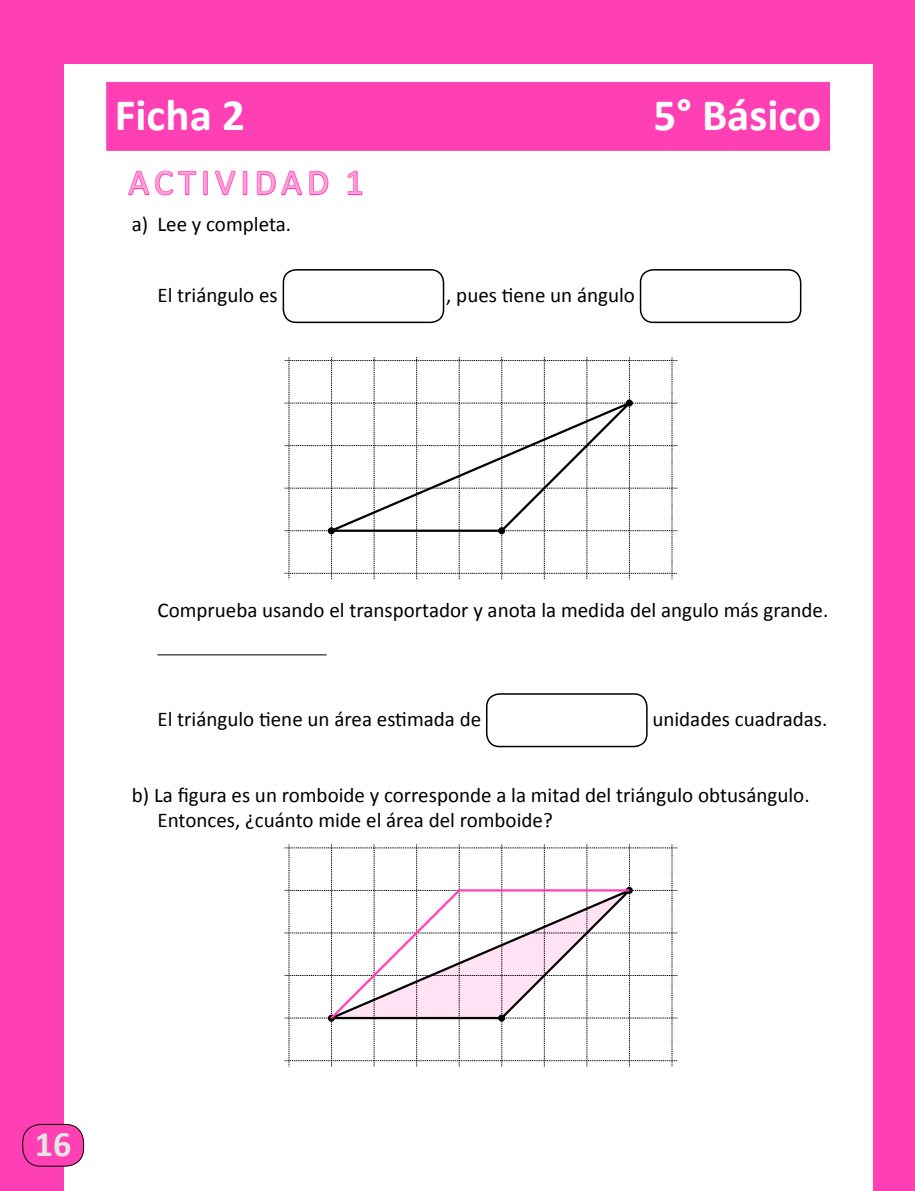
<style>
.page{position:relative;width:915px;height:1191px;background:#fff}
.page>*{position:absolute;margin:0;border:0;box-sizing:border-box;transform-origin:0 0}
.t1{font:700 45px "Calibri";color:#fff}
.t2{font:36px "Calibri";color:#ff9fd9}
.t3{font:700 36px "Calibri";color:#e3e4e4}
.t4{font:21px/25.2px "Calibri";color:#000}
</style>
<div class="page">
<div style="left:0;top:0;width:64px;height:1191px;background:#ff3fb4"></div>
<div style="left:0;top:0;width:914px;height:64px;background:#ff3fb4"></div>
<div style="left:872px;top:0;width:42px;height:1191px;background:#ff3fb4"></div>
<div style="left:23px;top:1124px;width:61px;height:42px;background:#ff3fb4;border-radius:18px"></div>
<div style="left:22px;top:1124px;width:62px;height:42px;border:1px solid #000;border-radius:18px"></div>
<div style="left:106px;top:82px;width:723px;height:69px;background:#ff3fb4;border:1px solid #ff3fb4"></div>
<svg style="left:128px;top:170px;width:108px;height:26px"></svg>
<svg style="left:242px;top:170px;width:6px;height:26px"></svg>
<svg style="left:256px;top:170px;width:73px;height:26px"></svg>
<svg style="left:347px;top:170px;width:16px;height:26px"></svg>
<div style="left:282px;top:269px;width:162px;height:54px;border:2px solid #000;border-radius:13px"></div>
<div style="left:639px;top:269px;width:162px;height:54px;border:2px solid #000;border-radius:13px"></div>
<svg style="left:284px;top:357px;width:393px;height:223px"></svg>
<div style="left:625px;top:399px;width:7px;height:7px;border:2px solid #000;border-radius:50%"></div>
<hr style="left:157px;top:654px;width:169px;height:1px;background:#000">
<div style="left:486px;top:693px;width:161px;height:54px;border:2px solid #000;border-radius:13px"></div>
<svg style="left:284px;top:844px;width:393px;height:223px"></svg>
<h1 class="t1" style="left:115px;top:86px;width:131px">Ficha 2</h1>
<h1 class="t1" style="left:653px;top:86px;width:169px">5° Básico</h1>
<h2 class="t2" style="left:128px;top:160px;width:95px">Ac tividad</h2>
<h2 class="t2" style="left:345px;top:160px;width:20px">1</h2>
<p class="t4" style="left:132px;top:212px;width:161px">a) Lee y completa.</p>
<p class="t4" style="left:157px;top:282px;width:122px">El triángulo es</p>
<p class="t4" style="left:446px;top:283px;width:190px">, pues tiene un ángulo</p>
<p class="t4" style="left:157px;top:598px;width:672px">Comprueba usando el transportador y anota la medida del angulo más grande.</p>
<p class="t4" style="left:157px;top:707px;width:325px">El triángulo tiene un área estimada de</p>
<p class="t4" style="left:652px;top:707px;width:176px">unidades cuadradas.</p>
<p class="t4" style="left:157px;top:782px;width:653px;text-indent:-26px">b) La figura es un romboide y corresponde a la mitad del triángulo obtusángulo.<br>Entonces, ¿cuánto mide el área del romboide?</p>
<h2 class="t3" style="left:35px;top:1121px;width:38px">16</h2>
</div>
